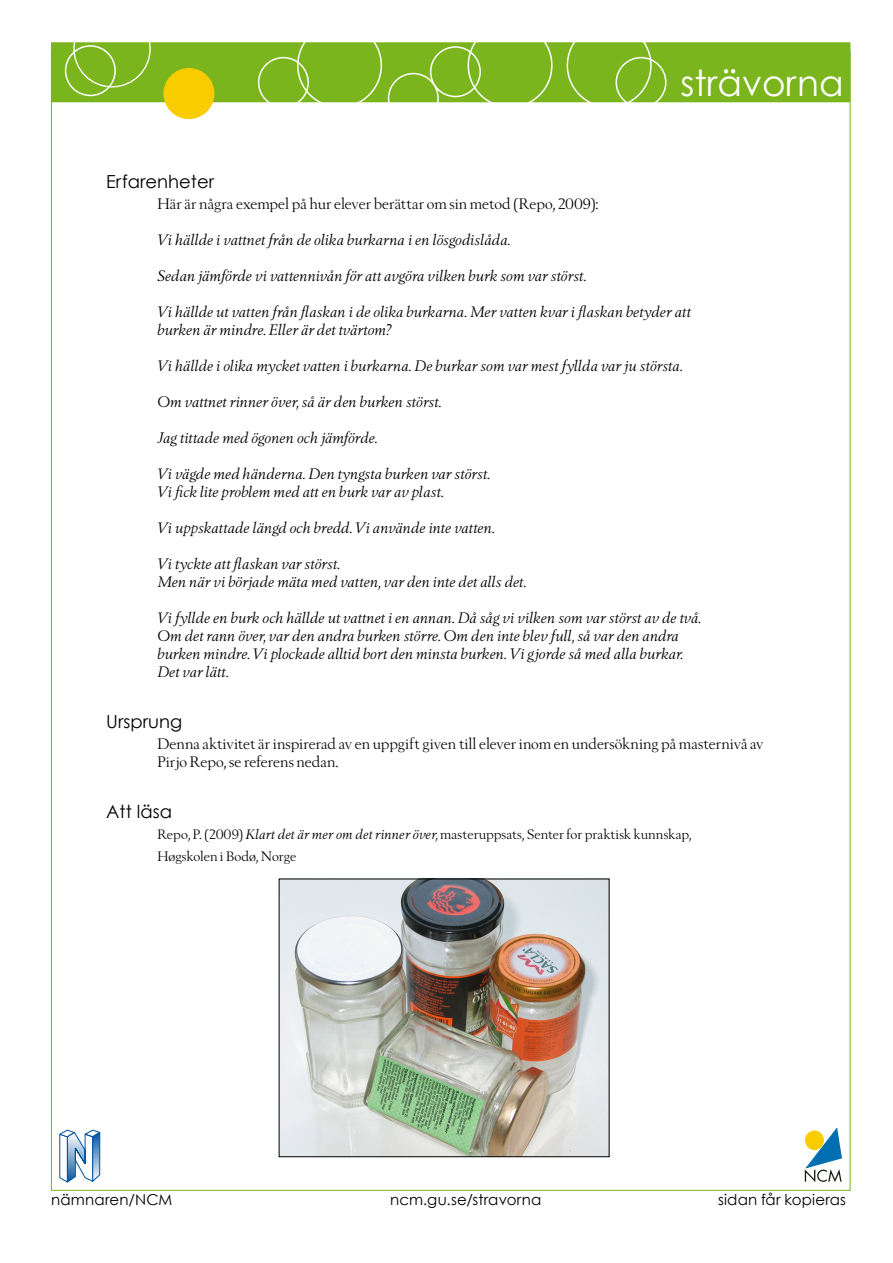
<style>
.page{position:relative;width:893px;height:1263px;background:#fff}
.page>*{position:absolute;margin:0;border:0;box-sizing:border-box;transform-origin:0 0}
.t1{font:36px "Century Gothic";color:#fff}
.t2{font:18px "Century Gothic";color:#000}
.t3{font:italic 15px/18px "Berling Nova Display Pro";letter-spacing:.005em;color:#000}
.t4{font:15px/18px "Berling Nova Display Pro";letter-spacing:.005em;color:#000}
.t5{font:15px "Century Gothic";letter-spacing:.015em;color:#000}
.t6{font:13.5px/22.2px "Berling Nova Display Pro";letter-spacing:.005em;color:#000}
.s1{font-style:italic}
</style>
<div class="page">
<svg style="left:60px;top:1130px;width:40px;height:52px"></svg>
<svg style="left:805px;top:1128px;width:37px;height:54px"></svg>
<div style="left:51px;top:42px;width:799px;height:60px;background:#7ab51d"></div>
<div style="left:73px;top:10px;width:78px;height:77px;border:1px solid #fff;border-radius:50%"></div>
<div style="left:65px;top:45px;width:51px;height:51px;border:2px solid #fff;border-radius:50%"></div>
<div style="left:258px;top:57px;width:51px;height:51px;border:2px solid #fff;border-radius:50%"></div>
<div style="left:297px;top:23px;width:85px;height:85px;border:2px solid #fff;border-radius:50%"></div>
<div style="left:388px;top:73px;width:51px;height:51px;border:2px solid #fff;border-radius:50%"></div>
<div style="left:430px;top:46px;width:51px;height:51px;border:2px solid #fff;border-radius:50%"></div>
<div style="left:468px;top:23px;width:85px;height:85px;border:2px solid #fff;border-radius:50%"></div>
<div style="left:567px;top:23px;width:85px;height:85px;border:2px solid #fff;border-radius:50%"></div>
<div style="left:615px;top:57px;width:51px;height:51px;border:2px solid #fff;border-radius:50%"></div>
<div style="left:164px;top:69px;width:50px;height:49px;background:#f9cc00;border-radius:50%"></div>
<div style="left:163px;top:68px;width:51px;height:51px;border:2px solid #f9cc00;border-radius:50%"></div>
<img style="left:281px;top:881px;width:326px;height:274px">
<h1 class="t1" style="left:680px;top:61px;width:165px">strävorna</h1>
<p class="t2" style="left:106px;top:170px;width:109px">Erfarenheter</p>
<p class="t4" style="left:157px;top:194px;width:443px">Här är några exempel på hur elever berättar om sin metod (Repo, 2009):</p>
<p class="t3" style="left:157px;top:231px;width:355px">Vi hällde i vattnet från de olika burkarna i en lösgodislåda.</p>
<p class="t3" style="left:157px;top:267px;width:430px">Sedan jämförde vi vattennivån för att avgöra vilken burk som var störst.</p>
<p class="t3" style="left:157px;top:303px;width:535px">Vi hällde ut vatten från flaskan i de olika burkarna. Mer vatten kvar i flaskan betyder att burken är mindre. Eller är det tvärtom?</p>
<p class="t3" style="left:157px;top:357px;width:527px">Vi hällde i olika mycket vatten i burkarna. De burkar som var mest fyllda var ju största.</p>
<p class="t3" style="left:157px;top:393px;width:286px">Om vattnet rinner över, så är den burken störst.</p>
<p class="t3" style="left:157px;top:429px;width:221px">Jag tittade med ögonen och jämförde.</p>
<p class="t3" style="left:157px;top:465px;width:334px">Vi vägde med händerna. Den tyngsta burken var störst.<br>Vi fick lite problem med att en burk var av plast.</p>
<p class="t3" style="left:157px;top:519px;width:339px">Vi uppskattade längd och bredd. Vi använde inte vatten.</p>
<p class="t3" style="left:157px;top:555px;width:370px">Vi tyckte att flaskan var störst.<br>Men när vi började mäta med vatten, var den inte det alls det.</p>
<p class="t3" style="left:157px;top:609px;width:545px">Vi fyllde en burk och hällde ut vattnet i en annan. Då såg vi vilken som var störst av de två.<br>Om det rann över, var den andra burken större. Om den inte blev full, så var den andra burken mindre. Vi plockade alltid bort den minsta burken. Vi gjorde så med alla burkar.<br>Det var lätt.</p>
<p class="t2" style="left:106px;top:710px;width:77px">Ursprung</p>
<p class="t4" style="left:157px;top:734px;width:608px">Denna aktivitet är inspirerad av en uppgift given till elever inom en undersökning på masternivå av<br>Pirjo Repo, se referens nedan.</p>
<p class="t2" style="left:106px;top:800px;width:67px">Att läsa</p>
<p class="t6" style="left:157px;top:823px;width:536px">Repo, P. (2009) <span class="s1">Klart det är mer om det rinner över,</span> masteruppsats, Senter for praktisk kunnskap,<br>Høgskolen i Bodø, Norge</p>
<p class="t5" style="left:51px;top:1190px;width:123px">nämnaren/NCM</p>
<p class="t5" style="left:390px;top:1190px;width:153px">ncm.gu.se/stravorna</p>
<p class="t5" style="left:718px;top:1190px;width:130px">sidan får kopieras</p>
</div>
